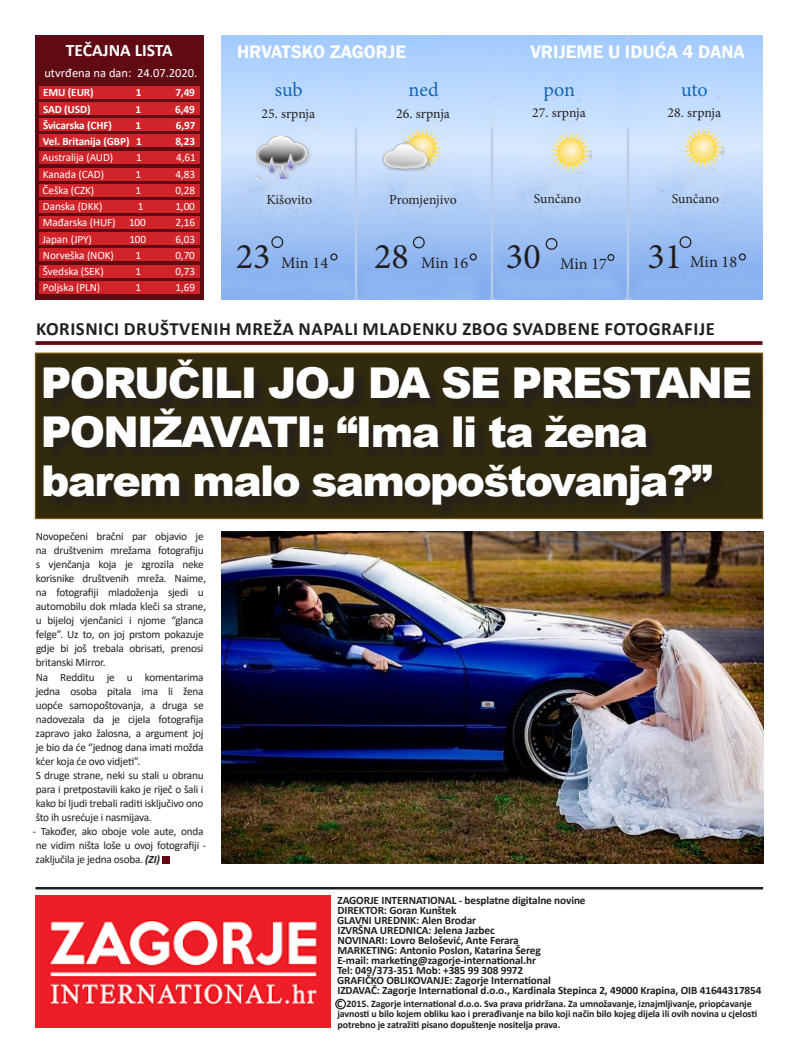
<style>
.page{position:relative;width:798px;height:1063px;background:#fff}
.page>*{position:absolute;margin:0;border:0;box-sizing:border-box;transform-origin:0 0}
.t1{font:900 42.5px/48.8px "Arial";letter-spacing:-.04em;color:#fff}
.t2{font:36.25px "Minion Pro";color:#231f20}
.t3{font:20px "Minion Pro";letter-spacing:-.005em;color:#1367b3}
.t4{font:700 18.75px "Calibri";letter-spacing:.03em;color:#231f20}
.t5{font:600 18.75px "Franklin Gothic";color:#fff}
.t6{font:700 17.5px "Calibri";color:#fff}
.t7{font:16.25px "Minion Pro";color:#231f20}
.t8{font:13.75px "Minion Pro";letter-spacing:-.005em;color:#231f20}
.t9{font:12.5px "Calibri";color:#fff}
.t10{font:11.25px/14px "Calibri";letter-spacing:-.02em;color:#231f20}
.t11{font:700 11.25px "Calibri";letter-spacing:-.01em;color:#231f20}
.t12{font:11.25px "Calibri";letter-spacing:-.01em;color:#fff}
.t13{font:700 11.25px "Calibri";letter-spacing:-.01em;color:#fff}
.t14{font:700 10px/10px "Calibri";letter-spacing:-.01em;color:#231f20}
.s1{font-weight:700;font-style:italic}
</style>
<div class="page">
<div style="left:35px;top:35px;width:169px;height:265px;background:#600a14"></div>
<div style="left:39px;top:86px;width:161px;height:13px;background:#d1232a"></div>
<div style="left:39px;top:102px;width:161px;height:13px;background:#d1232a"></div>
<div style="left:39px;top:118px;width:161px;height:13px;background:#d1232a"></div>
<div style="left:39px;top:135px;width:161px;height:12px;background:#d1232a"></div>
<div style="left:39px;top:152px;width:161px;height:12px;background:#d1232a"></div>
<div style="left:39px;top:168px;width:161px;height:13px;background:#d1232a"></div>
<div style="left:39px;top:184px;width:161px;height:13px;background:#d1232a"></div>
<div style="left:39px;top:200px;width:161px;height:13px;background:#d1232a"></div>
<div style="left:39px;top:216px;width:161px;height:12px;background:#d1232a"></div>
<div style="left:35px;top:353px;width:727px;height:166px;background:#312a0d;border:1px solid #7f5509"></div>
<div style="left:39px;top:233px;width:161px;height:12px;background:#d1232a"></div>
<div style="left:39px;top:249px;width:161px;height:12px;background:#d1232a"></div>
<div style="left:39px;top:265px;width:161px;height:13px;background:#d1232a"></div>
<div style="left:39px;top:281px;width:161px;height:13px;background:#d1232a"></div>
<div style="left:335px;top:999px;width:11px;height:10px;border:1px solid #231f20;border-radius:50%"></div>
<img style="left:35px;top:896px;width:295px;height:132px">
<hr style="left:35px;top:887px;width:727px;height:2px;background:#231f20">
<div style="left:46px;top:362px;width:719px;height:158px;background:#2f280f"></div>
<img style="left:221px;top:35px;width:541px;height:265px">
<div style="left:412px;top:237px;width:12px;height:11px;border:1px solid #231f20;border-radius:50%"></div>
<div style="left:545px;top:238px;width:12px;height:12px;border:1px solid #231f20;border-radius:50%"></div>
<div style="left:679px;top:236px;width:12px;height:12px;border:1px solid #231f20;border-radius:50%"></div>
<div style="left:271px;top:236px;width:12px;height:12px;border:1px solid #231f20;border-radius:50%"></div>
<div style="left:330px;top:253px;width:7px;height:8px;border:1px solid #231f20;border-radius:50%"></div>
<div style="left:469px;top:253px;width:7px;height:8px;border:1px solid #231f20;border-radius:50%"></div>
<div style="left:607px;top:254px;width:7px;height:7px;border:1px solid #231f20;border-radius:50%"></div>
<div style="left:738px;top:253px;width:7px;height:8px;border:1px solid #231f20;border-radius:50%"></div>
<svg style="left:35px;top:341px;width:727px;height:4px;background:#691822"></svg>
<div style="left:162px;top:856px;width:7px;height:7px;background:#600a14"></div>
<img style="left:550px;top:131px;width:43px;height:43px">
<img style="left:682px;top:127px;width:43px;height:43px">
<img style="left:376px;top:127px;width:73px;height:47px">
<img style="left:257px;top:136px;width:57px;height:42px">
<img style="left:222px;top:531px;width:540px;height:332px">
<p class="t6" style="left:66px;top:37px;width:108px">TEČAJNA LISTA</p>
<p class="t9" style="left:44px;top:64px;width:154px">utvrđena na dan: 24.07.2020.</p>
<p class="t13" style="left:43px;top:85px;width:52px">EMU (EUR)</p>
<p class="t13" style="left:136px;top:85px;width:7px">1</p>
<p class="t13" style="left:175px;top:85px;width:21px">7,49</p>
<p class="t13" style="left:43px;top:101px;width:49px">SAD (USD)</p>
<p class="t13" style="left:135px;top:101px;width:7px">1</p>
<p class="t13" style="left:175px;top:101px;width:21px">6,49</p>
<p class="t13" style="left:43px;top:117px;width:70px">Švicarska (CHF)</p>
<p class="t13" style="left:135px;top:117px;width:7px">1</p>
<p class="t13" style="left:176px;top:117px;width:21px">6,97</p>
<p class="t13" style="left:43px;top:134px;width:100px">Vel. Britanija (GBP) 1</p>
<p class="t13" style="left:175px;top:134px;width:21px">8,23</p>
<p class="t12" style="left:42px;top:150px;width:72px">Australija (AUD)</p>
<p class="t12" style="left:136px;top:150px;width:7px">1</p>
<p class="t12" style="left:176px;top:150px;width:21px">4,61</p>
<p class="t12" style="left:43px;top:166px;width:63px">Kanada (CAD)</p>
<p class="t12" style="left:135px;top:166px;width:7px">1</p>
<p class="t12" style="left:175px;top:166px;width:21px">4,83</p>
<p class="t12" style="left:43px;top:182px;width:53px">Češka (CZK)</p>
<p class="t12" style="left:135px;top:182px;width:7px">1</p>
<p class="t12" style="left:175px;top:182px;width:21px">0,28</p>
<p class="t12" style="left:43px;top:199px;width:61px">Danska (DKK)</p>
<p class="t12" style="left:138px;top:199px;width:7px">1</p>
<p class="t12" style="left:175px;top:199px;width:21px">1,00</p>
<p class="t12" style="left:43px;top:215px;width:104px">Mađarska (HUF) 100</p>
<p class="t12" style="left:175px;top:215px;width:21px">2,16</p>
<p class="t12" style="left:42px;top:231px;width:51px">Japan (JPY)</p>
<p class="t12" style="left:129px;top:231px;width:18px">100</p>
<p class="t12" style="left:175px;top:231px;width:21px">6,03</p>
<p class="t12" style="left:43px;top:247px;width:72px">Norveška (NOK)</p>
<p class="t12" style="left:135px;top:247px;width:7px">1</p>
<p class="t12" style="left:175px;top:247px;width:21px">0,70</p>
<p class="t12" style="left:43px;top:264px;width:62px">Švedska (SEK)</p>
<p class="t12" style="left:135px;top:264px;width:7px">1</p>
<p class="t12" style="left:175px;top:264px;width:21px">0,73</p>
<p class="t12" style="left:43px;top:280px;width:59px">Poljska (PLN)</p>
<p class="t12" style="left:135px;top:280px;width:7px">1</p>
<p class="t12" style="left:175px;top:280px;width:21px">1,69</p>
<p class="t5" style="left:237px;top:40px;width:170px">HRVATSKO ZAGORJE</p>
<p class="t5" style="left:530px;top:40px;width:216px">VRIJEME U IDUĆA 4 DANA</p>
<p class="t3" style="left:275px;top:76px;width:29px">sub</p>
<p class="t3" style="left:408px;top:76px;width:32px">ned</p>
<p class="t3" style="left:543px;top:76px;width:33px">pon</p>
<p class="t3" style="left:681px;top:76px;width:28px">uto</p>
<p class="t8" style="left:261px;top:104px;width:55px">25. srpnja</p>
<p class="t8" style="left:396px;top:105px;width:55px">26. srpnja</p>
<p class="t8" style="left:532px;top:104px;width:55px">27. srpnja</p>
<p class="t8" style="left:667px;top:103px;width:55px">28. srpnja</p>
<p class="t8" style="left:266px;top:190px;width:47px">Kišovito</p>
<p class="t8" style="left:389px;top:191px;width:69px">Promjenjivo</p>
<p class="t2" style="left:236px;top:232px;width:36px">23</p>
<p class="t2" style="left:374px;top:232px;width:36px">28</p>
<p class="t7" style="left:281px;top:252px;width:48px">Min 14</p>
<p class="t7" style="left:421px;top:252px;width:48px">Min 16</p>
<p class="t8" style="left:533px;top:189px;width:49px">Sunčano</p>
<p class="t8" style="left:671px;top:189px;width:49px">Sunčano</p>
<p class="t2" style="left:505px;top:232px;width:36px">30</p>
<p class="t7" style="left:559px;top:253px;width:48px">Min 17</p>
<p class="t2" style="left:647px;top:232px;width:36px">31</p>
<p class="t7" style="left:690px;top:251px;width:48px">Min 18</p>
<p class="t4" style="left:36px;top:315px;width:680px">KORISNICI DRUŠTVENIH MREŽA NAPALI MLADENKU ZBOG SVADBENE FOTOGRAFIJE</p>
<p class="t1" style="left:41px;top:357px;width:712px">PORUČILI JOJ DA SE PRESTANE<br>PONIŽAVATI: “Ima li ta žena barem malo samopoštovanja?”</p>
<p class="t10" style="left:36px;top:529px;width:172px">Novopečeni bračni par objavio je na društvenim mrežama fotografiju s vjenčanja koja je zgrozila neke korisnike društvenih mreža. Naime, na fotografiji mladoženja sjedi u automobilu dok mlada kleči sa strane, u bijeloj vjenčanici i njome “glanca felge”. Uz to, on joj prstom pokazuje gdje bi još trebala obrisati, prenosi britanski Mirror.</p>
<p class="t10" style="left:36px;top:669px;width:169px;text-align:justify">Na Redditu je u komentarima jedna osoba pitala ima li žena uopće samopoštovanja, a druga se nadovezala da je cijela fotografija zapravo jako žalosna, a argument joj je bio da će “jednog dana imati možda kćer koja će ovo vidjeti”.</p>
<p class="t10" style="left:36px;top:768px;width:169px;text-align:justify">S druge strane, neki su stali u obranu para i pretpostavili kako je riječ o šali i kako bi ljudi trebali raditi isključivo ono što ih usrećuje i nasmijava.</p>
<p class="t10" style="left:33px;top:824px;width:175px">- Također, ako oboje vole aute, onda ne vidim ništa loše u ovoj fotografiji - zaključila je jedna osoba. <span class="s1">(ZI)</span></p>
<p class="t11" style="left:337px;top:893px;width:249px">ZAGORJE INTERNATIONAL - besplatne digitalne novine</p>
<p class="t11" style="left:337px;top:903px;width:120px">DIREKTOR: Goran Kunštek</p>
<p class="t11" style="left:337px;top:913px;width:140px">GLAVNI UREDNIK: Alen Brodar</p>
<p class="t11" style="left:337px;top:923px;width:159px">IZVRŠNA UREDNICA: Jelena Jazbec</p>
<p class="t11" style="left:337px;top:933px;width:183px">NOVINARI: Lovro Belošević, Ante Ferara</p>
<p class="t11" style="left:337px;top:943px;width:205px">MARKETING: Antonio Poslon, Katarina Šereg</p>
<p class="t11" style="left:337px;top:953px;width:200px">E-mail: marketing@zagorje-international.hr</p>
<p class="t11" style="left:337px;top:963px;width:187px">Tel: 049/373-351 Mob: +385 99 308 9972</p>
<p class="t11" style="left:337px;top:973px;width:215px">GRAFIČKO OBLIKOVANJE: Zagorje International</p>
<p class="t11" style="left:337px;top:983px;width:425px">IZDAVAČ: Zagorje International d.o.o., Kardinala Stepinca 2, 49000 Krapina, OIB 41644317854</p>
<p class="t14" style="left:337px;top:999px;width:421px">C 2015. Zagorje international d.o.o. Sva prava pridržana. Za umnožavanje, iznajmljivanje, priopćavanje javnosti u bilo kojem obliku kao i prerađivanje na bilo koji način bilo kojeg dijela ili ovih novina u cjelosti</p>
<p class="t14" style="left:337px;top:1020px;width:224px">potrebno je zatražiti pisano dopuštenje nositelja prava.</p>
</div>
